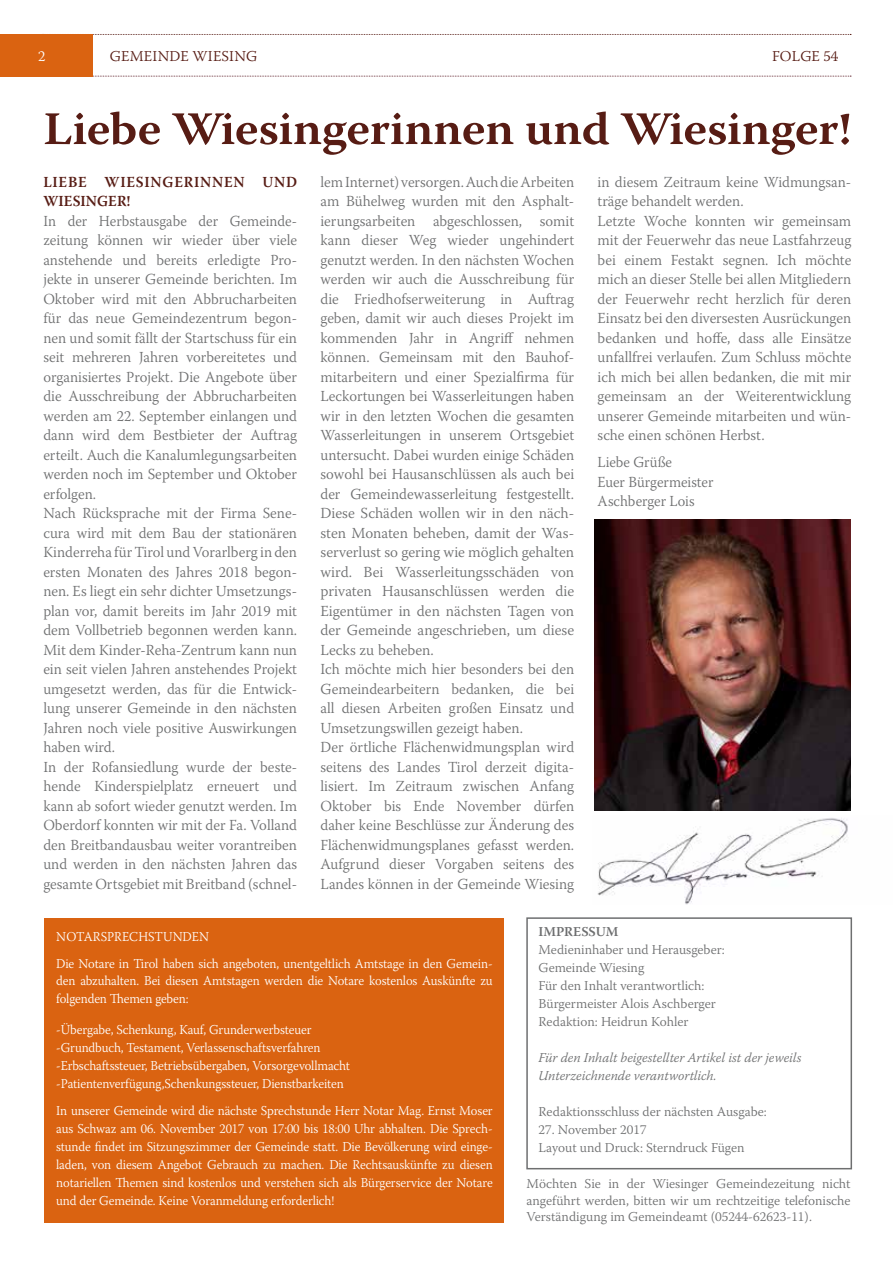
<style>
.page{position:relative;width:893px;height:1263px;background:#fff}
.page>*{position:absolute;margin:0;border:0;box-sizing:border-box;transform-origin:0 0}
.t1{font:600 46.5px "Warnock Pro";letter-spacing:-.01em;color:#571c14;scale:1.08 1}
.t2{font:300 15.3px/19.5px "Warnock Pro";color:#6e6f70}
.t3{font:300 15.3px/19.5px "Warnock Pro";color:#6e6f70;scale:.95 1}
.t4{font:600 15.3px/19.5px "Warnock Pro";letter-spacing:.05em;color:#571c14;scale:.95 1}
.t5{font:300 15px "Warnock Pro";letter-spacing:.015em;color:#571c14}
.t6{font:300 15px "Warnock Pro";color:#fff}
.t7{font:300 13.5px/18px "Warnock Pro";letter-spacing:-.01em;color:#fff;scale:.95 1}
.t8{font:300 13.5px/18px "Warnock Pro";color:#6e6f70}
.t9{font:italic 300 13.5px/18px "Warnock Pro";color:#6e6f70}
.t10{font:600 13.5px "Warnock Pro";color:#6e6f70}
</style>
<div class="page">
<svg style="left:93px;top:76px;width:758px;height:1px"></svg>
<svg style="left:93px;top:34px;width:758px;height:1px"></svg>
<div style="left:0;top:34px;width:93px;height:43px;background:#da6311"></div>
<div style="left:526px;top:917px;width:326px;height:252px;border:2px solid #6e6f70"></div>
<img style="left:597px;top:818px;width:251px;height:87px">
<img style="left:594px;top:520px;width:256px;height:291px">
<div style="left:44px;top:918px;width:460px;height:305px;background:#da6311"></div>
<p class="t6" style="left:38px;top:47px;width:9px">2</p>
<p class="t5" style="left:110px;top:47px;width:149px">GEMEINDE WIESING</p>
<p class="t5" style="left:772px;top:47px;width:68px">FOLGE 54</p>
<h1 class="t1" style="left:43px;top:101px;width:750px">Liebe Wiesingerinnen und Wiesinger!</h1>
<p class="t4" style="left:43px;top:172px;width:268px">LIEBE WIESINGERINNEN UND<br>WIESINGER!</p>
<p class="t3" style="left:43px;top:211px;width:269px">In der Herbstausgabe der Gemeinde&shy;zeitung können wir wieder über viele anstehende und bereits erledigte Pro&shy;jekte in unserer Gemeinde berichten. Im Oktober wird mit den Abbrucharbeiten für das neue Gemeindezentrum begon&shy;nen und somit fällt der Startschuss für ein seit mehreren Jahren vorbereitetes und organisiertes Projekt. Die Angebote über die Ausschreibung der Abbrucharbeiten werden am 22. September einlangen und dann wird dem Bestbieter der Auftrag erteilt. Auch die Kanalumlegungsarbeiten werden noch im September und Oktober erfolgen.<br>Nach Rücksprache mit der Firma Sene&shy;cura wird mit dem Bau der stationären Kinderreha für Tirol und Vorarlberg in den ersten Monaten des Jahres 2018 begon&shy;nen. Es liegt ein sehr dichter Umsetzungs&shy;plan vor, damit bereits im Jahr 2019 mit dem Vollbetrieb begonnen werden kann.<br>Mit dem Kinder-Reha-Zentrum kann nun ein seit vielen Jahren anstehendes Projekt umgesetzt werden, das für die Entwick&shy;lung unserer Gemeinde in den nächsten Jahren noch viele positive Auswirkungen haben wird.<br>In der Rofansiedlung wurde der beste&shy;hende Kinderspielplatz erneuert und kann ab sofort wieder genutzt werden. Im Oberdorf konnten wir mit der Fa. Volland den Breitbandausbau weiter vorantreiben und werden in den nächsten Jahren das gesamte Ortsgebiet mit Breitband (schnel-</p>
<p class="t2" style="left:320px;top:172px;width:255px">lem Internet) versorgen. Auch die Arbeiten am Bühelweg wurden mit den Asphalt&shy;ierungsarbeiten abgeschlossen, somit kann dieser Weg wieder ungehindert genutzt werden. In den nächsten Wochen werden wir auch die Ausschreibung für die Friedhofserweiterung in Auftrag geben, damit wir auch dieses Projekt im kommenden Jahr in Angriff nehmen können. Gemeinsam mit den Bauhof&shy;mitarbeitern und einer Spezialfirma für Leckortungen bei Wasserleitungen haben wir in den letzten Wochen die gesamten Wasserleitungen in unserem Ortsgebiet untersucht. Dabei wurden einige Schäden sowohl bei Hausanschlüssen als auch bei der Gemeindewasserleitung festgestellt.<br>Diese Schäden wollen wir in den näch&shy;sten Monaten beheben, damit der Was&shy;serverlust so gering wie möglich gehalten wird. Bei Wasserleitungsschäden von privaten Hausanschlüssen werden die Eigentümer in den nächsten Tagen von der Gemeinde angeschrieben, um diese Lecks zu beheben.<br>Ich möchte mich hier besonders bei den Gemeindearbeitern bedanken, die bei all diesen Arbeiten großen Einsatz und Umsetzungswillen gezeigt haben.<br>Der örtliche Flächenwidmungsplan wird seitens des Landes Tirol derzeit digita&shy;lisiert. Im Zeitraum zwischen Anfang Oktober bis Ende November dürfen daher keine Beschlüsse zur Änderung des Flächenwidmungsplanes gefasst werden.<br>Aufgrund dieser Vorgaben seitens des Landes können in der Gemeinde Wiesing</p>
<p class="t2" style="left:598px;top:172px;width:255px">in diesem Zeitraum keine Widmungsan&shy;träge behandelt werden.<br>Letzte Woche konnten wir gemeinsam mit der Feuerwehr das neue Lastfahrzeug bei einem Festakt segnen. Ich möchte mich an dieser Stelle bei allen Mitgliedern der Feuerwehr recht herzlich für deren Einsatz bei den diversesten Ausrückungen bedanken und hoffe, dass alle Einsätze unfallfrei verlaufen. Zum Schluss möchte ich mich bei allen bedanken, die mit mir gemeinsam an der Weiterentwicklung unserer Gemeinde mitarbeiten und wün&shy;sche einen schönen Herbst.</p>
<p class="t3" style="left:598px;top:452px;width:123px">Liebe Grüße<br>Euer Bürgermeister<br>Aschberger Lois</p>
<p class="t7" style="left:56px;top:923px;width:461px;line-height:27px">NOTARSPRECHSTUNDEN<br>Die Notare in Tirol haben sich angeboten, unentgeltlich Amtstage in den Gemein-</p>
<p class="t7" style="left:56px;top:971px;width:461px">den abzuhalten. Bei diesen Amtstagen werden die Notare kostenlos Auskünfte zu folgenden Themen geben:</p>
<p class="t7" style="left:56px;top:1020px;width:311px">-Übergabe, Schenkung, Kauf, Grunderwerbsteuer -Grundbuch, Testament, Verlassenschaftsverfahren -Erbschaftssteuer, Betriebsübergaben, Vorsorgevollmacht -Patientenverfügung,Schenkungssteuer, Dienstbarkeiten</p>
<p class="t7" style="left:56px;top:1101px;width:461px;text-align:justify">In unserer Gemeinde wird die nächste Sprechstunde Herr Notar Mag. Ernst Moser aus Schwaz am 06. November 2017 von 17:00 bis 18:00 Uhr abhalten. Die Sprech&shy;stunde findet im Sitzungszimmer der Gemeinde statt. Die Bevölkerung wird einge&shy;laden, von diesem Angebot Gebrauch zu machen. Die Rechtsauskünfte zu diesen notariellen Themen sind kostenlos und verstehen sich als Bürgerservice der Notare und der Gemeinde. Keine Voranmeldung erforderlich!</p>
<p class="t10" style="left:538px;top:923px;width:82px">IMPRESSUM</p>
<p class="t8" style="left:538px;top:940px;width:188px">Medieninhaber und Herausgeber:<br>Gemeinde Wiesing<br>Für den Inhalt verantwortlich:<br>Bürgermeister Alois Aschberger<br>Redaktion: Heidrun Kohler</p>
<p class="t9" style="left:538px;top:1048px;width:265px">Für den Inhalt beigestellter Artikel ist der jeweils<br>Unterzeichnende verantwortlich.</p>
<p class="t8" style="left:538px;top:1102px;width:230px">Redaktionsschluss der nächsten Ausgabe:</p>
<p class="t8" style="left:538px;top:1120px;width:208px">27. November 2017<br>Layout und Druck: Sterndruck Fügen</p>
<p class="t8" style="left:526px;top:1175px;width:326px;line-height:16.5px;text-align:justify">Möchten Sie in der Wiesinger Gemeindezeitung nicht angeführt werden, bitten wir um rechtzeitige telefonische Verständigung im Gemeindeamt (05244-62623-11).</p>
</div>
